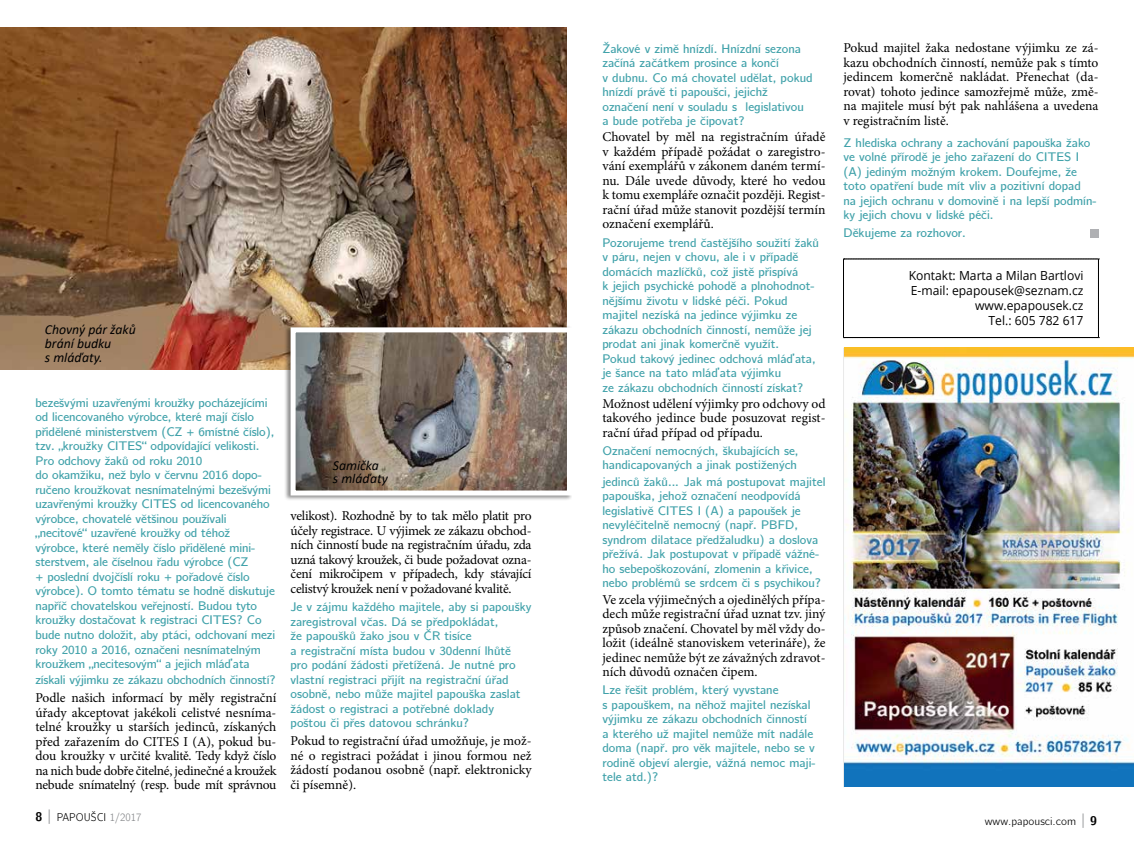
<style>
.page{position:relative;width:1134px;height:851px;background:#fff}
.page>*{position:absolute;margin:0;border:0;box-sizing:border-box;transform-origin:0 0}
.t1{font:italic 13.75px/13.8px "Calibri";color:#000}
.t2{font:13.5px/14.5px "Minion Pro";letter-spacing:-.005em;color:#000;text-align:justify}
.t3{font:600 12.5px/14.5px "CMU Bright";color:#41a2aa}
.t4{font:12.5px/15px "Open Sans";color:#000;text-align:right}
.t5{font:11.25px "CMU Bright";color:#000}
.t6{font:11.25px "CMU Bright";color:#000;scale:.9 1}
.s1{font-weight:700;font-size:12.5px}
.s2{color:#808285}
</style>
<div class="page">
<img style="left:0;top:27px;width:567px;height:343px">
<svg style="left:843px;top:259px;width:256px;height:79px"></svg>
<div style="left:1090px;top:229px;width:8px;height:8px;background:#afb0b3"></div>
<hr style="left:843px;top:347px;width:2px;height:440px;background:#58595b">
<div style="left:283px;top:325px;width:289px;height:175px;background:#000;opacity:.45"></div>
<img style="left:297px;top:333px;width:269px;height:156px">
<div style="left:291px;top:327px;width:281px;height:168px;border:5px solid #fff"></div>
<img style="left:844px;top:348px;width:290px;height:438px">
<p class="t1" style="left:45px;top:322px;width:92px">Chovný pár žaků brání budku<br>s mláďaty.</p>
<p class="t3" style="left:35px;top:394px;width:241px">bezešvými uzavřenými kroužky pocházejícími od licencovaného výrobce, které mají číslo přidělené ministerstvem (CZ + 6místné číslo), tzv. „kroužky CITES“ odpovídající velikosti.<br>Pro odchovy žaků od roku 2010<br>do okamžiku, než bylo v červnu 2016 dopo&shy;ručeno kroužkovat nesnímatelnými bezešvými uzavřenými kroužky CITES od licencovaného výrobce, chovatelé většinou používali „necitové“ uzavřené kroužky od téhož výrobce, které neměly číslo přidělené mini&shy;sterstvem, ale číselnou řadu výrobce (CZ<br>+ poslední dvojčíslí roku + pořadové číslo výrobce). O tomto tématu se hodně diskutuje napříč chovatelskou veřejností. Budou tyto kroužky dostačovat k registraci CITES? Co bude nutno doložit, aby ptáci, odchovaní mezi roky 2010 a 2016, označeni nesnímatelným kroužkem „necitesovým“ a jejich mláďata</p>
<p class="t3" style="left:35px;top:671px;width:242px">získali výjimku ze zákazu obchodních činností?</p>
<p class="t2" style="left:35px;top:690px;width:242px">Podle našich informací by měly registrační úřady akceptovat jakékoli celistvé nesníma&shy;telné kroužky u starších jedinců, získaných před zařazením do CITES I (A), pokud bu&shy;dou kroužky v určité kvalitě. Tedy když číslo na nich bude dobře čitelné, jedinečné a kroužek nebude snímatelný (resp. bude mít správnou</p>
<p class="t1" style="left:333px;top:457px;width:57px">Samička<br>s mláďaty</p>
<p class="t2" style="left:291px;top:509px;width:242px">velikost). Rozhodně by to tak mělo platit pro účely registrace. U výjimek ze zákazu obchod&shy;ních činností bude na registračním úřadu, zda uzná takový kroužek, či bude požadovat ozna&shy;čení mikročipem v případech, kdy stávající celistvý kroužek není v požadované kvalitě.</p>
<p class="t3" style="left:291px;top:598px;width:242px">Je v zájmu každého majitele, aby si papoušky zaregistroval včas. Dá se předpokládat,<br>že papoušků žako jsou v ČR tisíce<br>a registrační místa budou v 30denní lhůtě<br>pro podání žádosti přetížená. Je nutné pro vlastní registraci přijít na registrační úřad osobně, nebo může majitel papouška zaslat žádost o registraci a potřebné doklady poštou či přes datovou schránku?</p>
<p class="t2" style="left:291px;top:733px;width:242px">Pokud to registrační úřad umožňuje, je mož&shy;né o registraci požádat i jinou formou než žádostí podanou osobně (např. elektronicky či písemně).</p>
<p class="t3" style="left:602px;top:40px;width:212px">Žakové v zimě hnízdí. Hnízdní sezona začíná začátkem prosince a končí<br>v dubnu. Co má chovatel udělat, pokud hnízdí právě ti papoušci, jejichž označení není v souladu s legislativou a bude potřeba je čipovat?</p>
<p class="t2" style="left:602px;top:130px;width:225px">Chovatel by měl na registračním úřadě v každém případě požádat o zaregistro&shy;vání exemplářů v zákonem daném termí&shy;nu. Dále uvede důvody, které ho vedou k tomu exempláře označit později. Regist&shy;rační úřad může stanovit pozdější termín označení exemplářů.</p>
<p class="t3" style="left:602px;top:234px;width:218px">Pozorujeme trend častějšího soužití žaků v páru, nejen v chovu, ale i v případě domácích mazlíčků, což jistě přispívá<br>k jejich psychické pohodě a plnohodnot&shy;nějšímu životu v lidské péči. Pokud majitel nezíská na jedince výjimku ze zákazu obchodních činností, nemůže jej prodat ani jinak komerčně využít.<br>Pokud takový jedinec odchová mláďata, je šance na tato mláďata výjimku<br>ze zákazu obchodních činností získat?</p>
<p class="t2" style="left:602px;top:396px;width:225px">Možnost udělení výjimky pro odchovy od takového jedince bude posuzovat regist&shy;rační úřad případ od případu.</p>
<p class="t3" style="left:602px;top:442px;width:198px">Označení nemocných, škubajících se, handicapovaných a jinak postižených</p>
<p class="t3" style="left:602px;top:473px;width:225px">jedinců žaků... Jak má postupovat majitel papouška, jehož označení neodpovídá legislativě CITES I (A) a papoušek je nevyléčitelně nemocný (např. PBFD, syndrom dilatace předžaludku) a doslova přežívá. Jak postupovat v případě vážné&shy;ho sebepoškozování, zlomenin a křivice, nebo problémů se srdcem či s psychikou?</p>
<p class="t2" style="left:602px;top:592px;width:225px">Ve zcela výjimečných a ojedinělých přípa&shy;dech může registrační úřad uznat tzv. jiný způsob značení. Chovatel by měl vždy do&shy;ložit (ideálně stanoviskem veterináře), že jedinec nemůže být ze závažných zdravot&shy;ních důvodů označen čipem.</p>
<p class="t3" style="left:602px;top:681px;width:215px">Lze řešit problém, který vyvstane<br>s papouškem, na něhož majitel nezískal výjimku ze zákazu obchodních činností a kterého už majitel nemůže mít nadále doma (např. pro věk majitele, nebo se v rodině objeví alergie, vážná nemoc maji&shy;tele atd.)?</p>
<p class="t2" style="left:843px;top:41px;width:257px">Pokud majitel žaka nedostane výjimku ze zá&shy;kazu obchodních činností, nemůže pak s tímto jedincem komerčně nakládat. Přenechat (da&shy;rovat) tohoto jedince samozřejmě může, změ&shy;na majitele musí být pak nahlášena a uvedena v registračním listě.</p>
<p class="t3" style="left:843px;top:134px;width:255px">Z hlediska ochrany a zachování papouška žako ve volné přírodě je jeho zařazení do CITES I (A) jediným možným krokem. Doufejme, že toto opatření bude mít vliv a pozitivní dopad<br>na jejich ochranu v domovině i na lepší podmín&shy;ky jejich chovu v lidské péči.</p>
<p class="t3" style="left:843px;top:225px;width:124px">Děkujeme za rozhovor.</p>
<p class="t4" style="left:909px;top:267px;width:176px">Kontakt: Marta a Milan Bartlovi<br>E-mail: epapousek@seznam.cz www.epapousek.cz<br>Tel.: 605 782 617</p>
<p class="t6" style="left:35px;top:807px;width:119px"><span class="s1">8</span> PAPOUŠCI <span class="s2">1/2017</span></p>
<p class="t5" style="left:985px;top:811px;width:114px">www.papousci.com <span class="s1">9</span></p>
</div>
